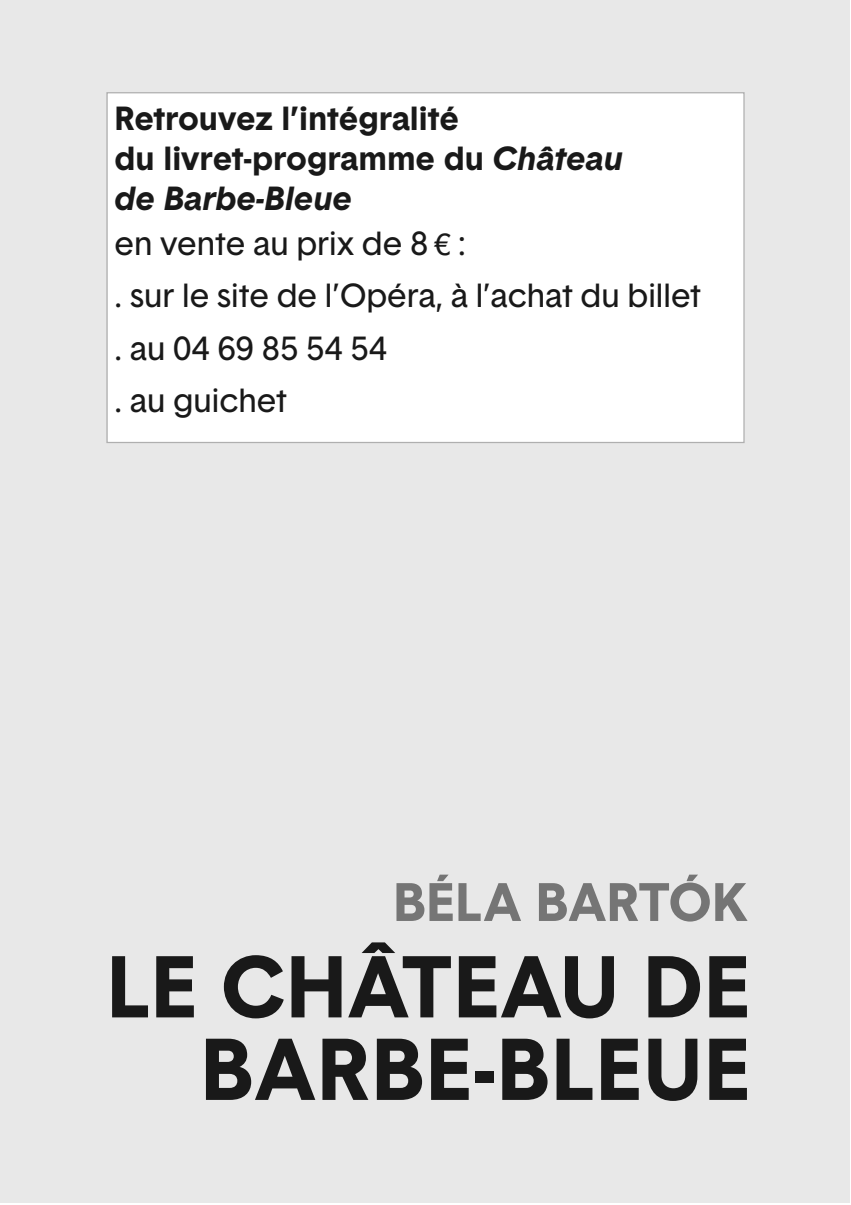
<style>
.page{position:relative;width:851px;height:1205px;background:#fff}
.page>*{position:absolute;margin:0;border:0;box-sizing:border-box;transform-origin:0 0}
.t1{font:700 85px/82.5px "Basetica";letter-spacing:.01em;color:#191919;text-align:right}
.t2{font:700 52.5px "Basetica";color:#757575}
.t3{font:32.5px/52.5px "Basetica";color:#191919}
.t4{font:700 32.5px/40px "Basetica";color:#191919}
.s1{font-style:italic}
.s2{font-family:"Linotype Euro Font Gto P";font-size:30px}
</style>
<div class="page">
<div style="left:0;top:0;width:849px;height:1203px;background:#e8e8e8"></div>
<div style="left:108px;top:93px;width:635px;height:349px;background:#fff"></div>
<p class="t4" style="left:114px;top:101px;width:510px">Retrouvez l’intégralité<br>du livret-programme du <span class="s1">Château de Barbe-Bleue</span></p>
<p class="t3" style="left:114px;top:219px;width:588px">en vente au prix de 8 <span class="s2">e</span> :<br>. sur le site de l’Opéra, à l’achat du billet . au 04 69 85 54 54<br>. au guichet</p>
<h2 class="t2" style="left:393px;top:882px;width:356px">BÉLA BARTÓK</h2>
<h1 class="t1" style="left:106px;top:952px;width:645px">LE CHÂTEAU DE<br>BARBE-BLEUE</h1>
</div>
